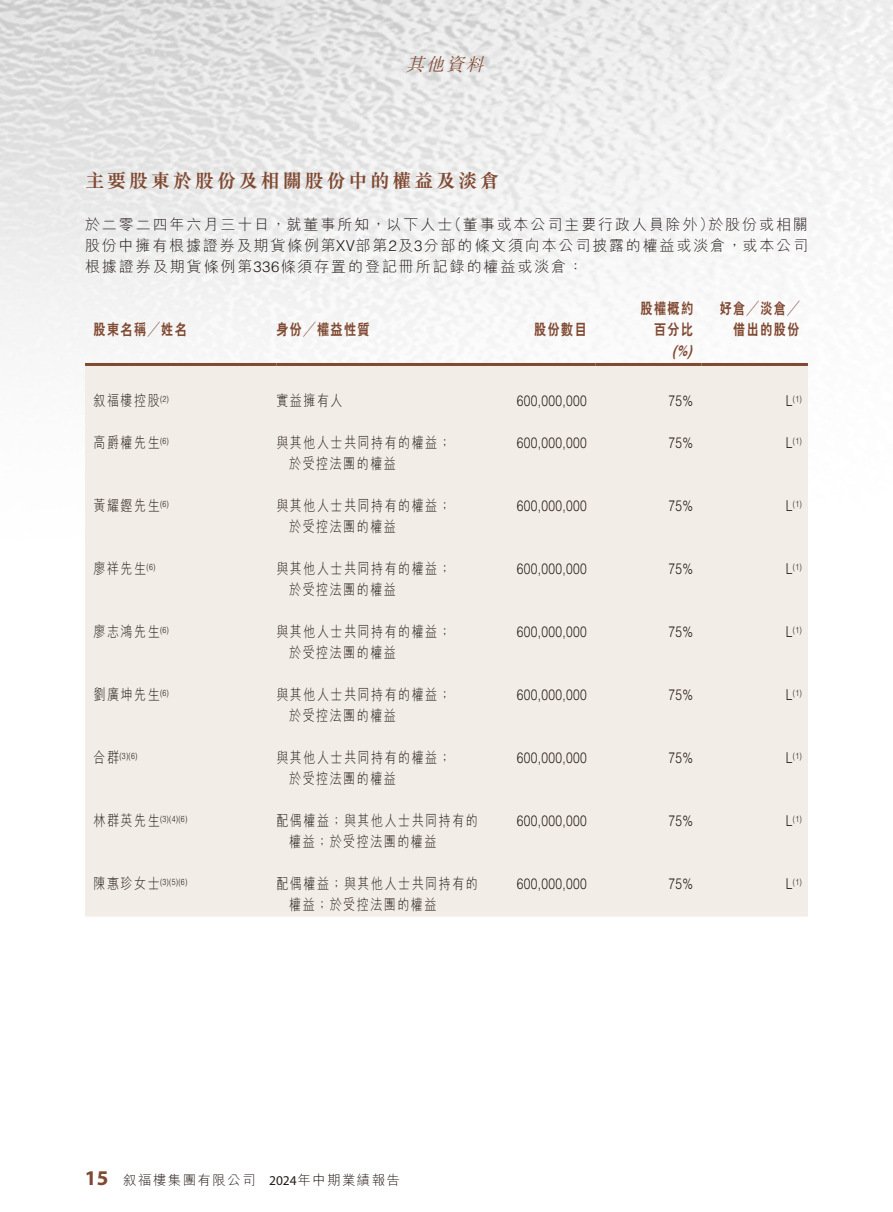
<style>
.page{position:relative;width:893px;height:1212px;background:#fff}
.page>*{position:absolute;margin:0;border:0;box-sizing:border-box;transform-origin:0 0}
.t1{font:700 19.5px "M Sung HK";letter-spacing:.125em;color:#804931}
.t2{font:italic 300 18px "M Sung HK";color:#804931}
.t3{font:300 15px/21px "M Hei HK";letter-spacing:.13em;color:#231916;scale:.8 1}
.t4{font:300 15px "Helvetica LT Std";letter-spacing:.03em;color:#231916;scale:.8 1}
.t5{font:300 15px/21px "M Hei HK";letter-spacing:.13em;color:#231916;text-align:justify}
.t6{font:800 15px/21px "C Hei 2 HK";letter-spacing:.13em;color:#804931;text-align:right;scale:.8 1}
.t7{font:italic 700 15px "Helvetica LT Std";color:#804931;scale:.8 1}
.t8{font:300 13.5px "M Hei HK";letter-spacing:.1em;color:#231916}
.t9{font:300 8.7px "Helvetica LT Std";color:#231916;scale:.8 1}
.s1{font-family:"Helvetica LT Std"}
.s2{font-size:15px}
.s3{font-family:"M Hei HK";font-size:15px}
.s4{font-family:"Myriad Pro";font-weight:700;font-size:21px;color:#804931}
.s5{font-family:"Myriad Pro";font-weight:400}
</style>
<div class="page">
<img style="left:0;top:0;width:893px;height:917px">
<div style="left:85px;top:366px;width:723px;height:550px;background:#f2ede7"></div>
<hr style="left:85px;top:363px;width:191px;height:3px;background:#804931">
<hr style="left:276px;top:363px;width:213px;height:3px;background:#804931">
<hr style="left:489px;top:363px;width:106px;height:3px;background:#804931">
<hr style="left:595px;top:363px;width:107px;height:3px;background:#804931">
<hr style="left:702px;top:363px;width:106px;height:3px;background:#804931">
<p class="t2" style="left:406px;top:52px;width:85px">其他資料</p>
<h1 class="t1" style="left:85px;top:171px;width:416px">主要股東於股份及相關股份中的權益及淡倉</h1>
<p class="t5" style="left:85px;top:213px;width:724px">於二零二四年六月三十日，就董事所知，以下人士（董事或本公司主要行政人員除外）於股份或相關股份中擁有根據證券及期貨條例第<span class="s1">XV</span>部第<span class="s1">2</span>及<span class="s1">3</span>分部的條文須向本公司披露的權益或淡倉，或本公司根據證券及期貨條例第<span class="s1">336</span>條須存置的登記冊所記錄的權益或淡倉：</p>
<p class="t6" style="left:94px;top:318px;width:118px">股東名稱╱姓名</p>
<p class="t6" style="left:276px;top:318px;width:118px">身份╱權益性質</p>
<p class="t6" style="left:534px;top:318px;width:67px">股份數目</p>
<p class="t6" style="left:640px;top:297px;width:67px">股權概約百分比</p>
<p class="t6" style="left:720px;top:297px;width:101px">好倉╱淡倉╱借出的股份</p>
<p class="t7" style="left:672px;top:341px;width:32px">(%)</p>
<p class="t3" style="left:94px;top:390px;width:96px">叙福樓控股<sup>(2)</sup></p>
<p class="t3" style="left:276px;top:390px;width:84px">實益擁有人</p>
<p class="t4" style="left:517px;top:391px;width:89px">600,000,000</p>
<p class="t4" style="left:668px;top:391px;width:32px">75%</p>
<p class="t9" style="left:786px;top:393px;width:22px"><span class="s2">L</span>(1)</p>
<p class="t3" style="left:94px;top:432px;width:96px">高爵權先生<sup>(6)</sup></p>
<p class="t3" style="left:289px;top:432px;width:204px;text-indent:-13px">與其他人士共同持有的權益；於受控法團的權益</p>
<p class="t4" style="left:517px;top:433px;width:89px">600,000,000</p>
<p class="t4" style="left:668px;top:433px;width:32px">75%</p>
<p class="t9" style="left:786px;top:435px;width:22px"><span class="s2">L</span>(1)</p>
<p class="t3" style="left:94px;top:495px;width:96px">黃耀鏗先生<sup>(6)</sup></p>
<p class="t3" style="left:289px;top:495px;width:204px;text-indent:-13px">與其他人士共同持有的權益；於受控法團的權益</p>
<p class="t4" style="left:517px;top:496px;width:89px">600,000,000</p>
<p class="t4" style="left:668px;top:496px;width:32px">75%</p>
<p class="t9" style="left:786px;top:498px;width:22px"><span class="s2">L</span>(1)</p>
<p class="t3" style="left:94px;top:558px;width:79px">廖祥先生<sup>(6)</sup></p>
<p class="t3" style="left:289px;top:558px;width:204px;text-indent:-13px">與其他人士共同持有的權益；於受控法團的權益</p>
<p class="t4" style="left:517px;top:559px;width:89px">600,000,000</p>
<p class="t4" style="left:668px;top:559px;width:32px">75%</p>
<p class="t9" style="left:786px;top:561px;width:22px"><span class="s2">L</span>(1)</p>
<p class="t3" style="left:94px;top:621px;width:96px">廖志鴻先生<sup>(6)</sup></p>
<p class="t3" style="left:289px;top:621px;width:204px;text-indent:-13px">與其他人士共同持有的權益；於受控法團的權益</p>
<p class="t4" style="left:517px;top:622px;width:89px">600,000,000</p>
<p class="t4" style="left:668px;top:622px;width:32px">75%</p>
<p class="t9" style="left:786px;top:624px;width:22px"><span class="s2">L</span>(1)</p>
<p class="t3" style="left:94px;top:684px;width:96px">劉廣坤先生<sup>(6)</sup></p>
<p class="t3" style="left:289px;top:684px;width:204px;text-indent:-13px">與其他人士共同持有的權益；於受控法團的權益</p>
<p class="t4" style="left:517px;top:685px;width:89px">600,000,000</p>
<p class="t4" style="left:668px;top:685px;width:32px">75%</p>
<p class="t9" style="left:786px;top:687px;width:22px"><span class="s2">L</span>(1)</p>
<p class="t9" style="left:94px;top:750px;width:57px"><span class="s3">合群</span>(3)(6)</p>
<p class="t3" style="left:289px;top:747px;width:204px;text-indent:-13px">與其他人士共同持有的權益；於受控法團的權益</p>
<p class="t4" style="left:517px;top:748px;width:89px">600,000,000</p>
<p class="t4" style="left:668px;top:748px;width:32px">75%</p>
<p class="t9" style="left:786px;top:750px;width:22px"><span class="s2">L</span>(1)</p>
<p class="t9" style="left:94px;top:813px;width:119px"><span class="s3">林群英先生</span>(3)(4)(6)</p>
<p class="t3" style="left:289px;top:810px;width:237px;text-indent:-13px">配偶權益；與其他人士共同持有的權益；於受控法團的權益</p>
<p class="t4" style="left:517px;top:811px;width:89px">600,000,000</p>
<p class="t4" style="left:668px;top:811px;width:32px">75%</p>
<p class="t9" style="left:786px;top:813px;width:22px"><span class="s2">L</span>(1)</p>
<p class="t9" style="left:94px;top:876px;width:119px"><span class="s3">陳惠珍女士</span>(3)(5)(6)</p>
<p class="t3" style="left:289px;top:873px;width:237px;text-indent:-13px">配偶權益；與其他人士共同持有的權益；於受控法團的權益</p>
<p class="t4" style="left:517px;top:874px;width:89px">600,000,000</p>
<p class="t4" style="left:668px;top:874px;width:32px">75%</p>
<p class="t9" style="left:786px;top:876px;width:22px"><span class="s2">L</span>(1)</p>
<p class="t8" style="left:85px;top:1173px;width:317px"><span class="s4">15</span> 叙福樓集團有限公司 <span class="s5">2024</span>年中期業績報告</p>
</div>
